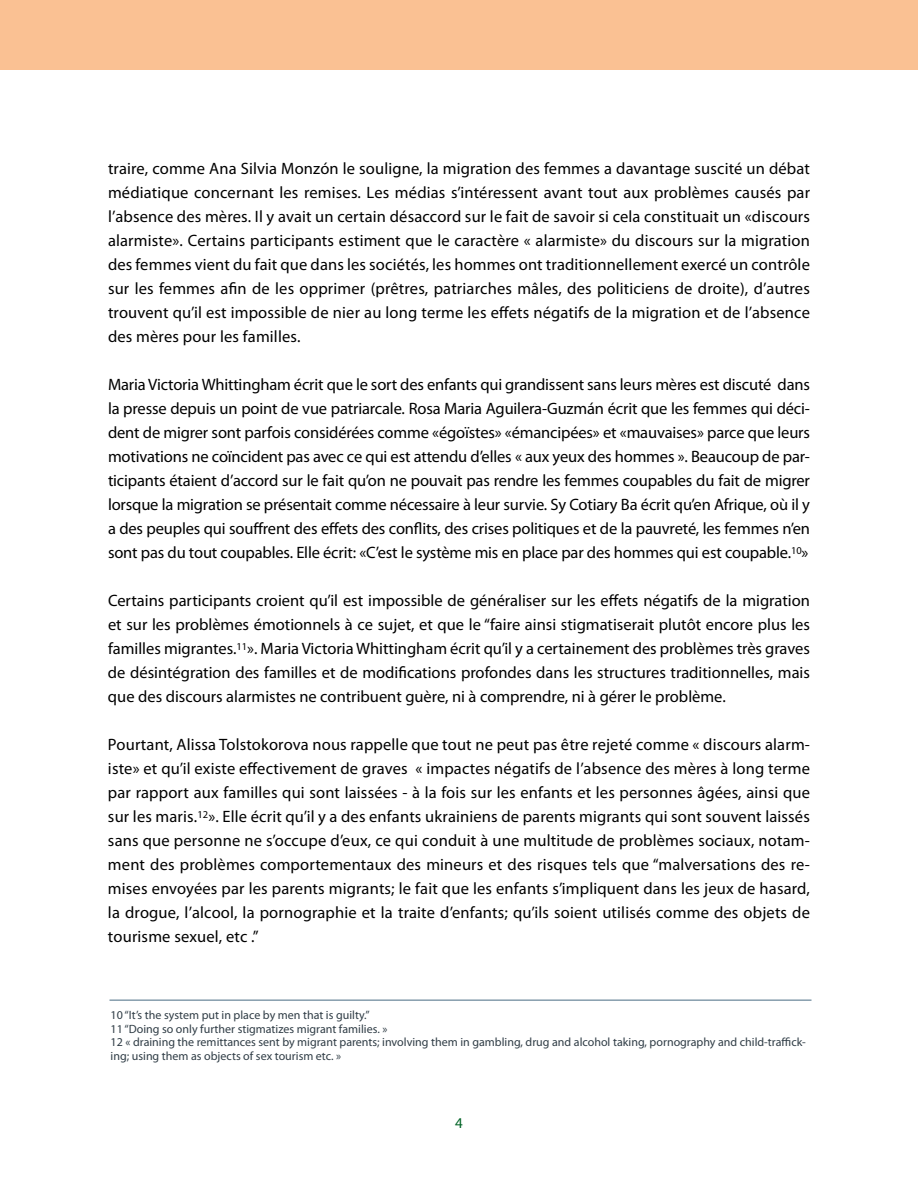
<style>
.page{position:relative;width:918px;height:1188px;background:#fff}
.page>*{position:absolute;margin:0;border:0;box-sizing:border-box;transform-origin:0 0}
.t1{font:16.5px/24px "Myriad Pro";color:#000;text-align:justify}
.t2{font:15px "Myriad Pro";color:#006325}
.t3{font:12px/13.5px "Myriad Pro";color:#303d46}
</style>
<div class="page">
<div style="left:0;top:0;width:918px;height:70px;background:#fac193"></div>
<hr style="left:110px;top:1000px;width:702px;height:1px;background:#486b83">
<p class="t1" style="left:108px;top:157px;width:704px">traire, comme Ana Silvia Monzón le souligne, la migration des femmes a davantage suscité un débat médiatique concernant les remises. Les médias s’intéressent avant tout aux problèmes causés par l’absence des mères. Il y avait un certain désaccord sur le fait de savoir si cela constituait un «discours alarmiste». Certains participants estiment que le caractère « alarmiste» du discours sur la migration des femmes vient du fait que dans les sociétés, les hommes ont traditionnellement exercé un contrôle sur les femmes afin de les opprimer (prêtres, patriarches mâles, des politiciens de droite), d’autres trouvent qu’il est impossible de nier au long terme les effets négatifs de la migration et de l’absence des mères pour les familles.</p>
<p class="t1" style="left:108px;top:373px;width:704px">Maria Victoria Whittingham écrit que le sort des enfants qui grandissent sans leurs mères est discuté dans la presse depuis un point de vue patriarcale. Rosa Maria Aguilera-Guzmán écrit que les femmes qui déci&shy;dent de migrer sont parfois considérées comme «égoïstes» «émancipées» et «mauvaises» parce que leurs motivations ne coïncident pas avec ce qui est attendu d’elles « aux yeux des hommes ». Beaucoup de par&shy;ticipants étaient d’accord sur le fait qu’on ne pouvait pas rendre les femmes coupables du fait de migrer lorsque la migration se présentait comme nécessaire à leur survie. Sy Cotiary Ba écrit qu’en Afrique, où il y a des peuples qui souffrent des effets des conflits, des crises politiques et de la pauvreté, les femmes n’en sont pas du tout coupables. Elle écrit: «C’est le système mis en place par des hommes qui est coupable.<sup>10</sup>»</p>
<p class="t1" style="left:108px;top:589px;width:704px">Certains participants croient qu’il est impossible de généraliser sur les effets négatifs de la migration et sur les problèmes émotionnels à ce sujet, et que le “faire ainsi stigmatiserait plutôt encore plus les familles migrantes.<sup>11</sup>». Maria Victoria Whittingham écrit qu’il y a certainement des problèmes très graves de désintégration des familles et de modifications profondes dans les structures traditionnelles, mais que des discours alarmistes ne contribuent guère, ni à comprendre, ni à gérer le problème.</p>
<p class="t1" style="left:108px;top:733px;width:704px">Pourtant, Alissa Tolstokorova nous rappelle que tout ne peut pas être rejeté comme « discours alarm&shy;iste» et qu’il existe effectivement de graves « impactes négatifs de l’absence des mères à long terme par rapport aux familles qui sont laissées - à la fois sur les enfants et les personnes âgées, ainsi que sur les maris.<sup>12</sup>». Elle écrit qu’il y a des enfants ukrainiens de parents migrants qui sont souvent laissés sans que personne ne s’occupe d’eux, ce qui conduit à une multitude de problèmes sociaux, notam&shy;ment des problèmes comportementaux des mineurs et des risques tels que “malversations des re&shy;mises envoyées par les parents migrants; le fait que les enfants s’impliquent dans les jeux de hasard, la drogue, l’alcool, la pornographie et la traite d’enfants; qu’ils soient utilisés comme des objets de tourisme sexuel, etc .”</p>
<p class="t3" style="left:111px;top:1008px;width:697px">10 “It’s the system put in place by men that is guilty.”<br>11 “Doing so only further stigmatizes migrant families. »<br>12 « draining the remittances sent by migrant parents; involving them in gambling, drug and alcohol taking, pornography and child-traffick&shy;ing; using them as objects of sex tourism etc. »</p>
<p class="t2" style="left:455px;top:1114px;width:9px">4</p>
</div>
